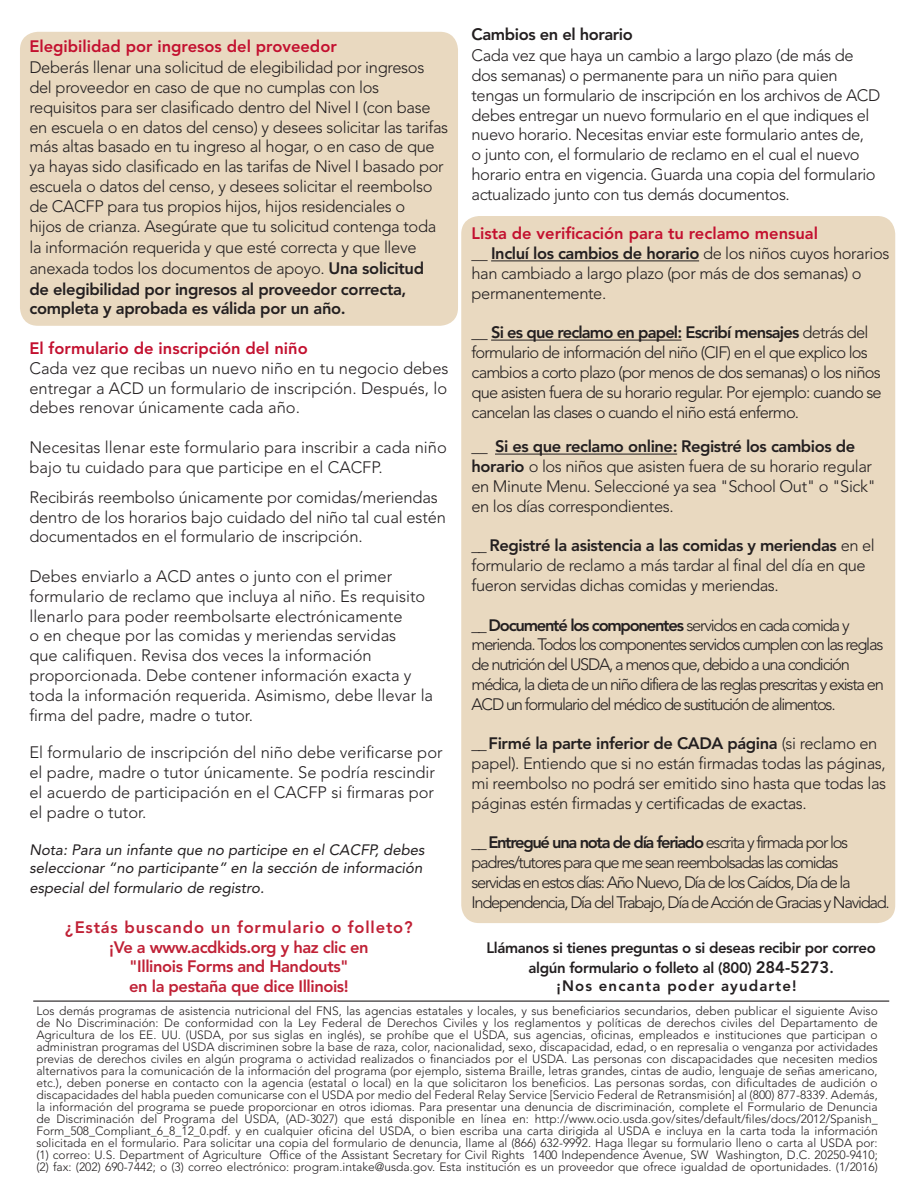
<style>
.page{position:relative;width:918px;height:1188px;background:#fff}
.page>*{position:absolute;margin:0;border:0;box-sizing:border-box;transform-origin:0 0}
.t1{font:300 16.5px/19.8px "Avenir LT Std";letter-spacing:-.025em;color:#231f20}
.t2{font:300 16.5px/19.8px "Avenir LT Std";color:#231f20}
.t3{font:300 16.5px/19.8px "Avenir LT Std";letter-spacing:-.075em;color:#231f20}
.t4{font:300 16.5px/19.8px "Avenir LT Std";letter-spacing:-.05em;color:#231f20}
.t5{font:300 16.5px/19.8px "Avenir LT Std";letter-spacing:-.08em;color:#231f20}
.t6{font:800 16.5px "Avenir LT Std";color:#c3102f}
.t7{font:800 16.5px "Avenir LT Std";letter-spacing:-.025em;color:#c02136}
.t8{font:800 16.5px "Avenir LT Std";letter-spacing:.05em;color:#c02136}
.t9{font:800 16.5px "Avenir LT Std";letter-spacing:-.025em;color:#231f20}
.t10{font:italic 15px/18px "Avenir LT Std";color:#231f20}
.t11{font:800 15px/19.8px "Avenir LT Std";letter-spacing:-.025em;color:#231f20;text-align:center}
.t12{font:800 15px "Avenir LT Std";letter-spacing:.075em;color:#231f20}
.t13{font:300 12px/12px "Avenir LT Std";color:#231f20;text-align:justify}
.s1{font-weight:800}
.s2{font-size:16.5px}
</style>
<div class="page">
<div style="left:20px;top:32px;width:438px;height:294px;background:#e9d9c0;border-radius:18px"></div>
<div style="left:461px;top:216px;width:434px;height:707px;background:#e9d9c0;border-radius:18px"></div>
<hr style="left:33px;top:1001px;width:856px;height:1px;background:#231f20">
<hr style="left:491px;top:260px;width:208px;height:1px;background:#231f20">
<hr style="left:491px;top:340px;width:191px;height:1px;background:#231f20">
<hr style="left:495px;top:454px;width:182px;height:1px;background:#231f20">
<p class="t6" style="left:29px;top:37px;width:309px">Elegibilidad por ingresos del proveedor</p>
<p class="t1" style="left:29px;top:58px;width:420px">Deberás llenar una solicitud de elegibilidad por ingresos del proveedor en caso de que no cumplas con los requisitos para ser clasificado dentro del Nivel I (con base en escuela o en datos del censo) y desees solicitar las tarifas más altas basado en tu ingreso al hogar, o en caso de que ya hayas sido clasificado en las tarifas de Nivel I basado por escuela o datos del censo, y desees solicitar el reembolso de CACFP para tus propios hijos, hijos residenciales o<br>hijos de crianza. Asegúrate que tu solicitud contenga toda la información requerida y que esté correcta y que lleve anexada todos los documentos de apoyo. <span class="s1">Una solicitud<br>de elegibilidad por ingresos al proveedor correcta, completa y aprobada es válida por un año.</span></p>
<p class="t6" style="left:29px;top:339px;width:280px">El formulario de inscripción del niño</p>
<p class="t1" style="left:29px;top:358px;width:421px;text-align:justify">Cada vez que recibas un nuevo niño en tu negocio debes entregar a ACD un formulario de inscripción. Después, lo debes renovar únicamente cada año.</p>
<p class="t2" style="left:29px;top:438px;width:419px">Necesitas llenar este formulario para inscribir a cada niño bajo tu cuidado para que participe en el CACFP.</p>
<p class="t1" style="left:29px;top:487px;width:418px">Recibirás reembolso únicamente por comidas/meriendas dentro de los horarios bajo cuidado del niño tal cual estén documentados en el formulario de inscripción.</p>
<p class="t2" style="left:29px;top:567px;width:405px">Debes enviarlo a ACD antes o junto con el primer formulario de reclamo que incluya al niño. Es requisito llenarlo para poder reembolsarte electrónicamente<br>o en cheque por las comidas y meriendas servidas<br>que califiquen. Revisa dos veces la información proporcionada. Debe contener información exacta y toda la información requerida. Asimismo, debe llevar la firma del padre, madre o tutor.</p>
<p class="t2" style="left:29px;top:743px;width:415px">El formulario de inscripción del niño debe verificarse por el padre, madre o tutor únicamente. Se podría rescindir el acuerdo de participación en el CACFP si firmaras por el padre o tutor.</p>
<p class="t10" style="left:29px;top:841px;width:397px">Nota: Para un infante que no participe en el CACFP, debes seleccionar “no participante” en la sección de información</p>
<p class="t10" style="left:29px;top:879px;width:236px">especial del formulario de registro.</p>
<p class="t8" style="left:65px;top:917px;width:349px">¿Estás buscando un formulario o folleto?</p>
<p class="t7" style="left:109px;top:937px;width:261px">¡Ve a www.acdkids.org y haz clic en</p>
<p class="t7" style="left:129px;top:957px;width:221px">"Illinois Forms and Handouts"</p>
<p class="t7" style="left:129px;top:977px;width:221px">en la pestaña que dice Illinois!</p>
<p class="t9" style="left:472px;top:25px;width:163px">Cambios en el horario</p>
<p class="t1" style="left:472px;top:46px;width:410px">Cada vez que haya un cambio a largo plazo (de más de dos semanas) o permanente para un niño para quien tengas un formulario de inscripción en los archivos de ACD debes entregar un nuevo formulario en el que indiques el nuevo horario. Necesitas enviar este formulario antes de,<br>o junto con, el formulario de reclamo en el cual el nuevo horario entra en vigencia. Guarda una copia del formulario actualizado junto con tus demás documentos.</p>
<p class="t6" style="left:472px;top:224px;width:348px">Lista de verificación para tu reclamo mensual</p>
<p class="t1" style="left:472px;top:244px;width:419px">__ <span class="s1">Incluí los cambios de horario</span> de los niños cuyos horarios han cambiado a largo plazo (por más de dos semanas) o permanentemente.</p>
<p class="t4" style="left:472px;top:323px;width:412px">__ <span class="s1">Si es que reclamo en papel: Escribí mensajes</span> detrás del formulario de información del niño (CIF) en el que explico los cambios a corto plazo (por menos de dos semanas) o los niños que asisten fuera de su horario regular. Por ejemplo: cuando se cancelan las clases o cuando el niño está enfermo.</p>
<p class="t1" style="left:472px;top:437px;width:406px">__ <span class="s1">Si es que reclamo online: Registré los cambios de horario</span> o los niños que asisten fuera de su horario regular en Minute Menu. Seleccioné ya sea "School Out" o "Sick" en los días correspondientes.</p>
<p class="t1" style="left:472px;top:536px;width:405px">__ <span class="s1">Registré la asistencia a las comidas y meriendas</span> en el formulario de reclamo a más tardar al final del día en que fueron servidas dichas comidas y meriendas.</p>
<p class="t3" style="left:472px;top:615px;width:414px">__ <span class="s1">Documenté los componentes</span> servidos en cada comida y merienda. Todos los componentes servidos cumplen con las reglas de nutrición del USDA, a menos que, debido a una condición médica, la dieta de un niño difiera de las reglas prescritas y exista en ACD un formulario del médico de sustitución de alimentos.</p>
<p class="t1" style="left:472px;top:734px;width:416px">__ <span class="s1">Firmé la parte inferior de CADA página</span> (si reclamo en papel). Entiendo que si no están firmadas todas las páginas, mi reembolso no podrá ser emitido sino hasta que todas las páginas estén firmadas y certificadas de exactas.</p>
<p class="t5" style="left:472px;top:833px;width:420px">__ <span class="s1">Entregué una nota de día feriado</span> escrita y firmada por los padres/tutores para que me sean reembolsadas las comidas servidas en estos días: Año Nuevo, Día de los Caídos, Día de la Independencia, Día del Trabajo, Día de Acción de Gracias y Navidad.</p>
<p class="t11" style="left:487px;top:938px;width:391px">Llámanos si tienes preguntas o si deseas recibir por correo algún formulario o folleto al (800) <span class="s2">284-5273</span>.</p>
<p class="t12" style="left:557px;top:977px;width:242px">¡Nos encanta poder ayudarte!</p>
<p class="t13" style="left:36px;top:1005px;width:843px">Los demás programas de asistencia nutricional del FNS, las agencias estatales y locales, y sus beneficiarios secundarios, deben publicar el siguiente Aviso de No Discriminación: De conformidad con la Ley Federal de Derechos Civiles y los reglamentos y políticas de derechos civiles del Departamento de Agricultura de los EE. UU. (USDA, por sus siglas en inglés), se prohíbe que el USDA, sus agencias, oficinas, empleados e instituciones que participan o administran programas del USDA discriminen sobre la base de raza, color, nacionalidad, sexo, discapacidad, edad, o en represalia o venganza por actividades previas de derechos civiles en algún programa o actividad realizados o financiados por el USDA. Las personas con discapacidades que necesiten medios alternativos para la comunicación de la información del programa (por ejemplo, sistema Braille, letras grandes, cintas de audio, lenguaje de señas americano, etc.), deben ponerse en contacto con la agencia (estatal o local) en la que solicitaron los beneficios. Las personas sordas, con dificultades de audición o discapacidades del habla pueden comunicarse con el USDA por medio del Federal Relay Service [Servicio Federal de Retransmisión] al (800) 877-8339. Además, la información del programa se puede proporcionar en otros idiomas. Para presentar una denuncia de discriminación, complete el Formulario de Denuncia de Discriminación del Programa del USDA, (AD-3027) que está disponible en línea en: http://www.ocio.usda.gov/sites/default/files/docs/2012/Spanish_ Form_508_Compliant_6_8_12_0.pdf. y en cualquier oficina del USDA, o bien escriba una carta dirigida al USDA e incluya en la carta toda la información solicitada en el formulario. Para solicitar una copia del formulario de denuncia, llame al (866) 632-9992. Haga llegar su formulario lleno o carta al USDA por: (1) correo: U.S. Department of Agriculture Office of the Assistant Secretary for Civil Rights 1400 Independence Avenue, SW Washington, D.C. 20250-9410; (2) fax: (202) 690-7442; o (3) correo electrónico: program.intake@usda.gov. Esta institución es un proveedor que ofrece igualdad de oportunidades. (1/2016)</p>
</div>
